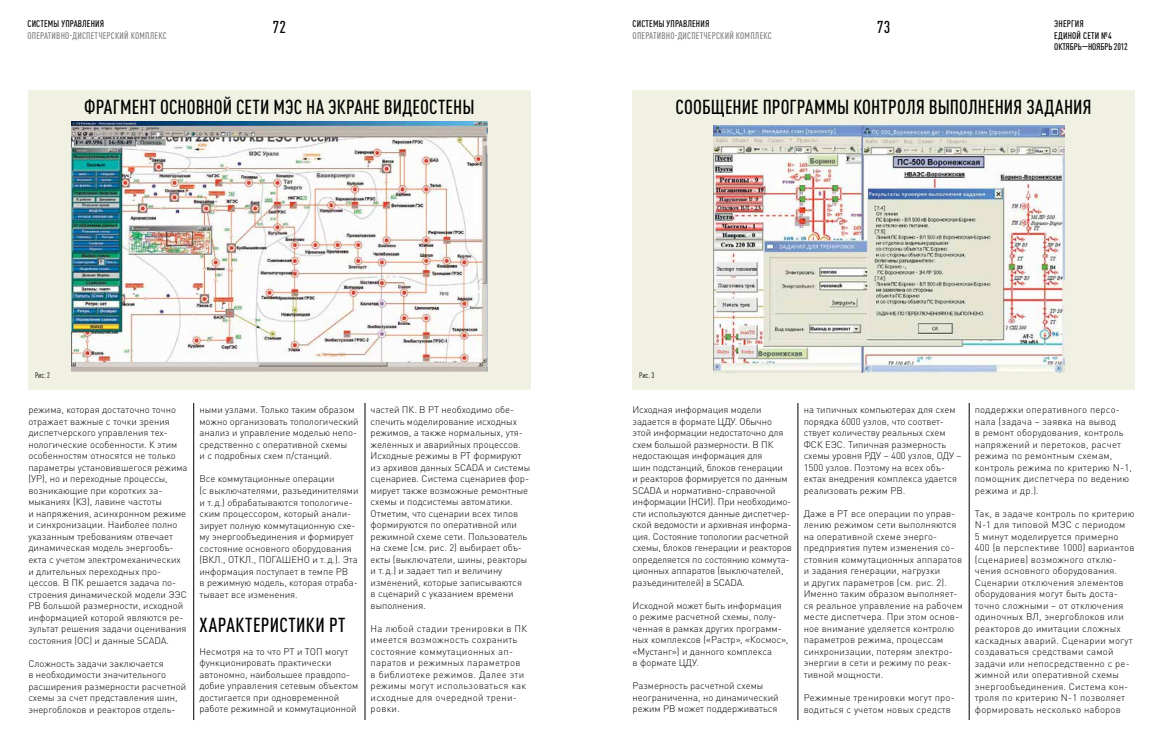
<style>
.page{position:relative;width:1163px;height:752px;background:#fff}
.page>*{position:absolute;margin:0;border:0;box-sizing:border-box;transform-origin:0 0}
.t1{font:500 condensed 20px "DIN Pro";letter-spacing:.005em;color:#000}
.t2{font:500 condensed 20px "DIN Pro";letter-spacing:.025em;color:#000}
.t3{font:500 condensed 17px "DIN Pro";color:#000}
.t4{font:300 9.5px/11.5px "DIN Pro";color:#000}
.t5{font:300 9.5px/11.5px "DIN Pro";letter-spacing:.02em;color:#000}
.t6{font:300 9.5px/11.5px "DIN Pro";letter-spacing:.03em;color:#000}
.t7{font:500 condensed 9.5px/11.5px "DIN Pro";letter-spacing:.02em;color:#000}
.t8{font:500 condensed 9.5px "DIN Pro";letter-spacing:.02em;color:#808285}
.t9{font:condensed 8px "DIN Pro";color:#000}
</style>
<div class="page">
<hr style="left:797px;top:403px;width:1px;height:316px;background:#000">
<hr style="left:968px;top:403px;width:1px;height:316px;background:#000">
<hr style="left:193px;top:403px;width:1px;height:316px;background:#000">
<hr style="left:365px;top:403px;width:1px;height:316px;background:#000">
<div style="left:28px;top:91px;width:502px;height:299px;background:#f0f1e2"></div>
<div style="left:632px;top:91px;width:502px;height:299px;background:#f0f1e2"></div>
<img style="left:71px;top:121px;width:416px;height:250px">
<img style="left:713px;top:125px;width:351px;height:247px">
<p class="t7" style="left:27px;top:17px;width:78px">СИСТЕМЫ УПРАВЛЕНИЯ</p>
<p class="t8" style="left:27px;top:28px;width:141px">ОПЕРАТИВНО-ДИСПЕТЧЕРСКИЙ КОМПЛЕКС</p>
<h2 class="t3" style="left:273px;top:14px;width:15px">72</h2>
<h2 class="t3" style="left:876px;top:14px;width:15px">73</h2>
<p class="t7" style="left:1054px;top:17px;width:75px">ЭНЕРГИЯ<br>ЕДИНОЙ СЕТИ №4<br>ОКТЯБРЬ—НОЯБРЬ 2012</p>
<p class="t7" style="left:632px;top:17px;width:78px">СИСТЕМЫ УПРАВЛЕНИЯ</p>
<p class="t8" style="left:632px;top:28px;width:141px">ОПЕРАТИВНО-ДИСПЕТЧЕРСКИЙ КОМПЛЕКС</p>
<h1 class="t1" style="left:84px;top:92px;width:392px">ФРАГМЕНТ ОСНОВНОЙ СЕТИ МЭС НА ЭКРАНЕ ВИДЕОСТЕНЫ</h1>
<h1 class="t1" style="left:675px;top:92px;width:417px">СООБЩЕНИЕ ПРОГРАММЫ КОНТРОЛЯ ВЫПОЛНЕНИЯ ЗАДАНИЯ</h1>
<p class="t9" style="left:35px;top:369px;width:17px">Рис. 2</p>
<p class="t9" style="left:639px;top:369px;width:17px">Рис. 3</p>
<p class="t4" style="left:28px;top:403px;width:161px">режима, которая достаточно точно отражает важные с точки зрения диспетчерского управления тех&shy;нологические особенности. К этим особенностям относятся не только параметры установившегося режима (УР), но и переходные процессы, возникающие при коротких за&shy;мыканиях (КЗ), лавине частоты<br>и напряжения, асинхронном режиме и синхронизации. Наиболее полно указанным требованиям отвечает динамическая модель энергообъ&shy;екта с учетом электромеханических и длительных переходных про&shy;цессов. В ПК решается задача по&shy;строения динамической модели ЭЭС<br>РВ большой размерности, исходной информацией которой являются ре&shy;зультат решения задачи оценивания состояния (ОС) и данные SCADA.</p>
<p class="t4" style="left:28px;top:656px;width:159px">Сложность задачи заключается<br>в необходимости значительного расширения размерности расчетной схемы за счет представления шин, энергоблоков и реакторов отдель-</p>
<p class="t4" style="left:199px;top:403px;width:160px">ными узлами. Только таким образом можно организовать топологический анализ и управление моделью непо&shy;средственно с оперативной схемы<br>и с подробных схем п/станций.</p>
<p class="t4" style="left:199px;top:472px;width:160px">Все коммутационные операции<br>(с выключателями, разъединителями и т.д.) обрабатываются топологиче&shy;ским процессором, который анали&shy;зирует полную коммутационную схе&shy;му энергообъединения и формирует состояние основного оборудования (ВКЛ., ОТКЛ., ПОГАШЕНО и т.д.). Эта информация поступает в темпе РВ<br>в режимную модель, которая отраба&shy;тывает все изменения.</p>
<h1 class="t2" style="left:199px;top:610px;width:147px">ХАРАКТЕРИСТИКИ РТ</h1>
<p class="t4" style="left:199px;top:644px;width:160px">Несмотря на то что РТ и ТОП могут функционировать практически автономно, наибольшее правдопо&shy;добие управления сетевым объектом достигается при одновременной работе режимной и коммутационной</p>
<p class="t4" style="left:370px;top:403px;width:161px">частей ПК. В РТ необходимо обе&shy;спечить моделирование исходных режимов, а также нормальных, утя&shy;желенных и аварийных процессов.<br>Исходные режимы в РТ формируют из архивов данных SCADA и системы сценариев. Система сценариев фор&shy;мирует также возможные ремонтные схемы и подсистемы автоматики.<br>Отметим, что сценарии всех типов формируются по оперативной или режимной схеме сети. Пользователь на схеме (см. рис. 2) выбирает объ&shy;екты (выключатели, шины, реакторы и т.д.) и задает тип и величину изменений, которые записываются<br>в сценарий с указанием времени выполнения.</p>
<p class="t6" style="left:370px;top:621px;width:158px">На любой стадии тренировки в ПК имеется возможность сохранить состояние коммутационных ап&shy;паратов и режимных параметров в библиотеке режимов. Далее эти режимы могут использоваться как исходные для очередной трени&shy;ровки.</p>
<p class="t4" style="left:632px;top:403px;width:161px">Исходная информация модели задается в формате ЦДУ. Обычно этой информации недостаточно для схем большой размерности. В ПК недостающая информация для<br>шин подстанций, блоков генерации<br>и реакторов формируется по данным SCADA и нормативно-справочной информации (НСИ). При необходимо&shy;сти используются данные диспетчер&shy;ской ведомости и архивная информа&shy;ция. Состояние топологии расчетной схемы, блоков генерации и реакторов определяется по состоянию коммута&shy;ционных аппаратов (выключателей, разъединителей) в SCADA.</p>
<p class="t4" style="left:632px;top:598px;width:157px">Исходной может быть информация о режиме расчетной схемы, полу&shy;ченная в рамках других программ&shy;ных комплексов («Растр», «Космос», «Мустанг») и данного комплекса<br>в формате ЦДУ.</p>
<p class="t4" style="left:632px;top:679px;width:147px">Размерность расчетной схемы неограниченна, но динамический режим РВ может поддерживаться</p>
<p class="t4" style="left:803px;top:403px;width:159px">на типичных компьютерах для схем порядка 6000 узлов, что соответ&shy;ствует количеству реальных схем<br>ФСК ЕЭС. Типичная размерность схемы уровня РДУ – 400 узлов, ОДУ –<br>1500 узлов. Поэтому на всех объ&shy;ектах внедрения комплекса удается реализовать режим РВ.</p>
<p class="t4" style="left:803px;top:506px;width:161px">Даже в РТ все операции по управ&shy;лению режимом сети выполняются на оперативной схеме энерго&shy;предприятия путем изменения со&shy;стояния коммутационных аппаратов и задания генерации, нагрузки<br>и других параметров (см. рис. 2).<br>Именно таким образом выполняет&shy;ся реальное управление на рабочем месте диспетчера. При этом основ&shy;ное внимание уделяется контролю параметров режима, процессам синхронизации, потерям электро&shy;энергии в сети и режиму по реак&shy;тивной мощности.</p>
<p class="t5" style="left:803px;top:690px;width:152px">Режимные тренировки могут про&shy;водиться с учетом новых средств</p>
<p class="t5" style="left:974px;top:403px;width:158px">поддержки оперативного персо&shy;нала (задача – заявка на вывод<br>в ремонт оборудования, контроль напряжений и перетоков, расчет режима по ремонтным схемам, контроль режима по критерию N‑ 1, помощник диспетчера по ведению режима и др.).</p>
<p class="t5" style="left:974px;top:506px;width:161px">Так, в задаче контроль по критерию<br>N‑ 1 для типовой МЭС с периодом<br>5 минут моделируется примерно<br>400 (в перспективе 1000) вариантов (сценариев) возможного отклю&shy;чения основного оборудования.<br>Сценарии отключения элементов оборудования могут быть доста&shy;точно сложными – от отключения одиночных ВЛ, энергоблоков или реакторов до имитации сложных каскадных аварий. Сценарии могут создаваться средствами самой задачи или непосредственно с ре&shy;жимной или оперативной схемы энергообъединения. Система кон&shy;троля по критерию N‑ 1 позволяет формировать несколько наборов</p>
</div>
